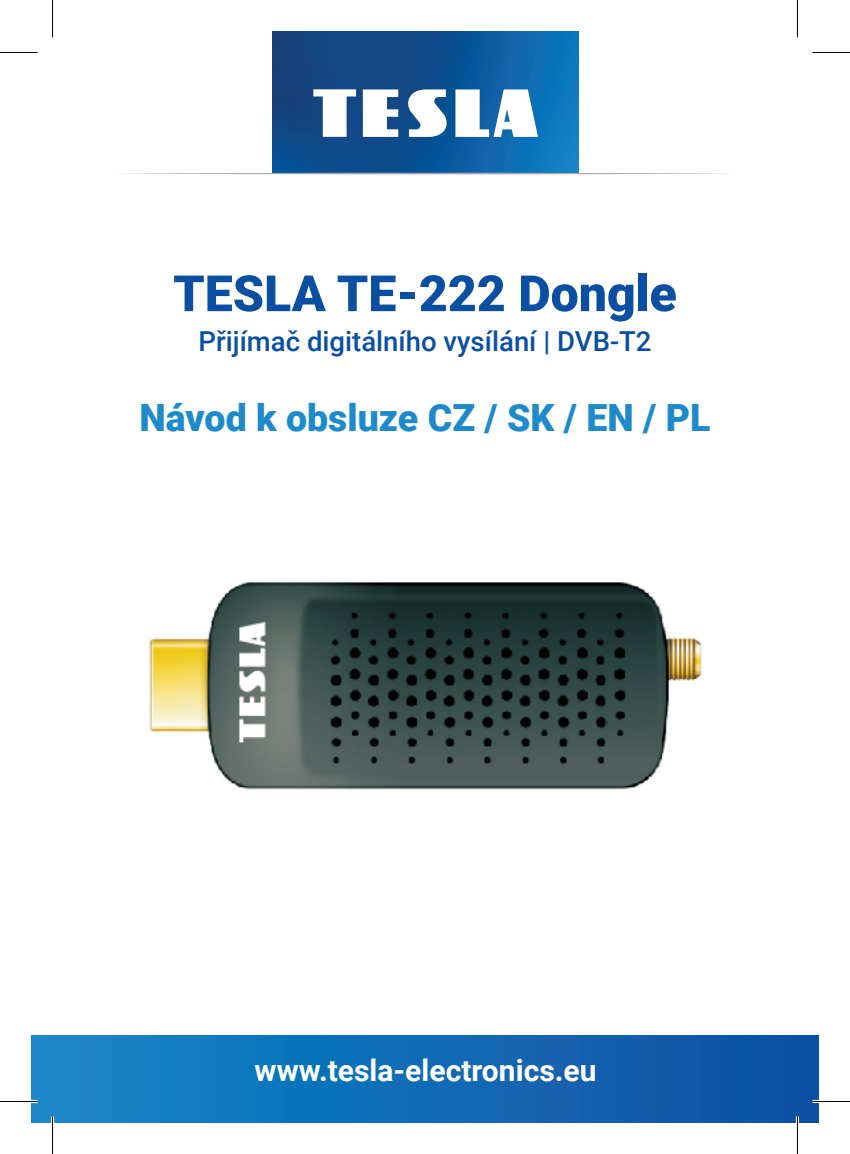
<style>
.page{position:relative;width:850px;height:1154px;background:#fff}
.page>*{position:absolute;margin:0;border:0;box-sizing:border-box;transform-origin:0 0}
.t1{font:900 50px "Roboto";color:#0a4fa2}
.t2{font:900 37.5px "Roboto";color:#1d8acb}
.t3{font:700 30px "Roboto";color:#fff}
.t4{font:500 27.5px "Roboto";color:#0a4fa2}
</style>
<div class="page">
<div style="left:31px;top:1036px;width:787px;height:87px;background:linear-gradient(to right,#1688ca,#0c4fa2)"></div>
<img style="left:273px;top:31px;width:305px;height:141px">
<svg style="left:362px;top:89px;width:36px;height:48px"></svg>
<svg style="left:404px;top:89px;width:133px;height:48px"></svg>
<svg style="left:313px;top:89px;width:43px;height:48px"></svg>
<svg style="left:123px;top:172px;width:604px;height:3px"></svg>
<hr style="left:0;top:1100px;width:38px;height:3px;background:#fff">
<hr style="left:812px;top:1100px;width:37px;height:3px;background:#fff">
<hr style="left:51px;top:1116px;width:3px;height:38px;background:#fff">
<hr style="left:795px;top:1116px;width:3px;height:38px;background:#fff">
<hr style="left:0;top:52px;width:38px;height:1px;background:#000">
<hr style="left:812px;top:52px;width:37px;height:1px;background:#000">
<hr style="left:0;top:1101px;width:38px;height:1px;background:#000">
<hr style="left:812px;top:1101px;width:37px;height:1px;background:#000">
<hr style="left:52px;top:0;width:1px;height:38px;background:#000">
<hr style="left:52px;top:1116px;width:1px;height:38px;background:#000">
<hr style="left:796px;top:0;width:1px;height:38px;background:#000">
<hr style="left:796px;top:1116px;width:1px;height:38px;background:#000">
<img style="left:149px;top:582px;width:553px;height:208px">
<p class="t1" style="left:173px;top:258px;width:505px">TESLA TE-222 Dongle</p>
<p class="t4" style="left:198px;top:322px;width:454px">Přijímač digitálního vysílání | DVB-T2</p>
<p class="t2" style="left:139px;top:392px;width:572px">Návod k obsluze CZ / SK / EN / PL</p>
<p class="t3" style="left:254px;top:1049px;width:343px">www.tesla-electronics.eu</p>
</div>
